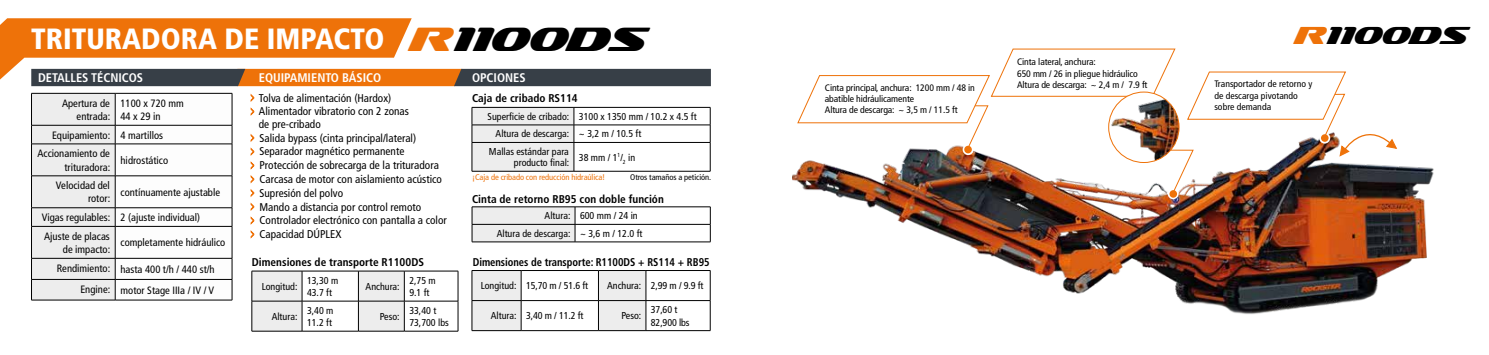
<style>
.page{position:relative;width:1489px;height:355px;background:#fff}
.page>*{position:absolute;margin:0;border:0;box-sizing:border-box;transform-origin:0 0}
.t1{font:900 condensed 29.25px "Frutiger LT Pro";color:#fff}
.t2{font:italic 25px "Sofachrome Rg";color:#000}
.t3{font:700 condensed 12.5px "Frutiger LT Pro";color:#fff}
.t4{font:condensed 11.25px/13.8px "Frutiger LT Pro";color:#000}
.t5{font:700 condensed 11.25px "Frutiger LT Pro";color:#000}
.t6{font:700 condensed 11.25px "Frutiger LT Pro";color:#000;scale:.94 1}
.t7{font:condensed 10.62px/13.2px "Frutiger LT Pro";color:#000;text-align:right}
.t8{font:condensed 10px/12.5px "Frutiger LT Pro";color:#000}
.t9{font:condensed 9.38px/11.2px "Frutiger LT Pro";letter-spacing:-.01em;color:#000}
.t10{font:condensed 8.25px "Frutiger LT Pro";letter-spacing:-.01em;color:#ee7209}
.t11{font:condensed 8.25px "Frutiger LT Pro";letter-spacing:-.01em;color:#000}
.s1{font-family:"Sofachrome Rg";font-weight:400;font-style:italic;font-stretch:normal;font-size:34.12px;color:#ee7209}
.s2{font-family:"Sofachrome Rg";font-weight:400;font-style:italic;font-stretch:normal;font-size:34.12px;color:#000}
.s3{color:#ee7209}
</style>
<div class="page">
<svg style="left:116px;top:94px;width:116px;height:205px"></svg>
<hr style="left:115px;top:93px;width:117px;height:1px;background:#000">
<hr style="left:232px;top:93px;width:1px;height:32px;background:#000">
<hr style="left:115px;top:125px;width:117px;height:1px;background:#000">
<svg style="left:232px;top:125px;width:1px;height:18px"></svg>
<hr style="left:115px;top:143px;width:117px;height:1px;background:#000">
<hr style="left:232px;top:144px;width:1px;height:31px;background:#000">
<hr style="left:115px;top:175px;width:117px;height:1px;background:#000">
<hr style="left:232px;top:176px;width:1px;height:31px;background:#000">
<hr style="left:115px;top:207px;width:117px;height:1px;background:#000">
<svg style="left:232px;top:208px;width:1px;height:18px"></svg>
<hr style="left:115px;top:226px;width:117px;height:1px;background:#000">
<hr style="left:232px;top:226px;width:1px;height:32px;background:#000">
<hr style="left:115px;top:258px;width:117px;height:1px;background:#000">
<hr style="left:115px;top:279px;width:117px;height:1px;background:#000">
<svg style="left:31px;top:93px;width:85px;height:206px;background:#dedede"></svg>
<svg style="left:232px;top:258px;width:1px;height:41px"></svg>
<hr style="left:31px;top:299px;width:84px;height:1px;background:#000">
<hr style="left:115px;top:299px;width:117px;height:1px;background:#000">
<hr style="left:252px;top:270px;width:50px;height:1px;background:#000">
<hr style="left:302px;top:270px;width:56px;height:1px;background:#000">
<hr style="left:358px;top:270px;width:46px;height:1px;background:#000">
<hr style="left:404px;top:270px;width:54px;height:1px;background:#000">
<svg style="left:251px;top:271px;width:208px;height:60px"></svg>
<hr style="left:252px;top:330px;width:50px;height:1px;background:#000">
<hr style="left:302px;top:330px;width:56px;height:1px;background:#000">
<hr style="left:358px;top:330px;width:46px;height:1px;background:#000">
<hr style="left:404px;top:330px;width:54px;height:1px;background:#000">
<svg style="left:250px;top:93px;width:4px;height:22px"></svg>
<svg style="left:250px;top:133px;width:4px;height:22px"></svg>
<svg style="left:250px;top:161px;width:4px;height:49px"></svg>
<svg style="left:250px;top:216px;width:4px;height:22px"></svg>
<svg style="left:472px;top:206px;width:239px;height:35px"></svg>
<hr style="left:472px;top:241px;width:103px;height:1px;background:#000">
<hr style="left:575px;top:241px;width:135px;height:1px;background:#000">
<svg style="left:471px;top:107px;width:240px;height:64px"></svg>
<hr style="left:472px;top:171px;width:102px;height:1px;background:#000">
<hr style="left:574px;top:171px;width:136px;height:1px;background:#000">
<svg style="left:0;top:18px;width:411px;height:61px;fill:#ee7209"></svg>
<svg style="left:31px;top:69px;width:680px;height:17px;background:#714f33"></svg>
<img style="left:792px;top:146px;width:642px;height:168px">
<svg style="left:1167px;top:188px;width:11px;height:11px"></svg>
<div style="left:1169px;top:190px;width:7px;height:7px;background:#ee7209;border-radius:50%"></div>
<img style="left:797px;top:48px;width:599px;height:146px">
<img style="left:1108px;top:92px;width:70px;height:70px;border-radius:35px">
<div style="left:1108px;top:92px;width:71px;height:70px;border:1px solid #ee7209;border-radius:50%"></div>
<svg style="left:472px;top:271px;width:238px;height:59px"></svg>
<hr style="left:472px;top:270px;width:49px;height:1px;background:#000">
<hr style="left:471px;top:270px;width:1px;height:30px;background:#000">
<hr style="left:521px;top:270px;width:77px;height:1px;background:#000">
<hr style="left:521px;top:270px;width:1px;height:30px;background:#000">
<hr style="left:598px;top:270px;width:48px;height:1px;background:#000">
<hr style="left:598px;top:270px;width:1px;height:30px;background:#000">
<hr style="left:646px;top:270px;width:64px;height:1px;background:#000">
<hr style="left:645px;top:270px;width:1px;height:30px;background:#000">
<hr style="left:710px;top:270px;width:1px;height:30px;background:#000">
<hr style="left:472px;top:300px;width:49px;height:1px;background:#000">
<hr style="left:471px;top:300px;width:1px;height:30px;background:#000">
<hr style="left:521px;top:300px;width:77px;height:1px;background:#000">
<hr style="left:521px;top:300px;width:1px;height:30px;background:#000">
<hr style="left:598px;top:300px;width:48px;height:1px;background:#000">
<hr style="left:598px;top:300px;width:1px;height:30px;background:#000">
<hr style="left:646px;top:300px;width:64px;height:1px;background:#000">
<hr style="left:645px;top:300px;width:1px;height:30px;background:#000">
<hr style="left:710px;top:300px;width:1px;height:30px;background:#000">
<hr style="left:472px;top:330px;width:49px;height:1px;background:#000">
<hr style="left:521px;top:330px;width:77px;height:1px;background:#000">
<hr style="left:598px;top:330px;width:48px;height:1px;background:#000">
<hr style="left:646px;top:330px;width:64px;height:1px;background:#000">
<h1 class="t1" style="left:31px;top:21px;width:612px">TRITURADORA DE IMPACTO <span class="s1">R</span><span class="s2">1100dS</span></h1>
<p class="t3" style="left:38px;top:70px;width:107px">DETALLES TÉCNICOS</p>
<p class="t3" style="left:259px;top:70px;width:124px">EQUIPAMIENTO BÁSICO</p>
<p class="t3" style="left:472px;top:70px;width:55px">OPCIONES</p>
<p class="t7" style="left:62px;top:96px;width:50px">Apertura de entrada:</p>
<p class="t7" style="left:120px;top:96px;width:65px;text-align:left">1100 x 720 mm<br>44 x 29 in</p>
<p class="t7" style="left:37px;top:125px;width:127px;line-height:18.6px;text-align:left;text-indent:15px">Equipamiento: 4 martillos<br>Accionamiento de</p>
<p class="t7" style="left:64px;top:160px;width:47px">trituradora:</p>
<p class="t7" style="left:120px;top:153px;width:49px">hidrostático</p>
<p class="t7" style="left:56px;top:179px;width:56px">Velocidad del rotor:</p>
<p class="t7" style="left:120px;top:185px;width:101px">contínuamente ajustable</p>
<p class="t7" style="left:42px;top:208px;width:160px;line-height:18.6px;text-align:left">Vigas regulables: 2 (ajuste individual)<br>Ajuste de placas</p>
<p class="t7" style="left:63px;top:242px;width:49px">de impacto:</p>
<p class="t7" style="left:120px;top:236px;width:106px">completamente hidráulico</p>
<p class="t7" style="left:57px;top:258px;width:159px;line-height:20.9px">Rendimiento: hasta 400 t/h / 440 st/h<br>Engine: motor Stage IIIa / IV / V</p>
<p class="t4" style="left:259px;top:91px;width:151px">Tolva de alimentación (Hardox)<br>Alimentador vibratorio con 2 zonas</p>
<p class="t4" style="left:259px;top:117px;width:189px">de pre-cribado<br>Salida bypass (cinta principal/lateral)<br>Separador magnético permanente Protección de sobrecarga de la trituradora Carcasa de motor con aislamiento acústico Supresión del polvo<br>Mando a distancia por control remoto Controlador electrónico con pantalla a color Capacidad DÚPLEX</p>
<p class="t5" style="left:252px;top:255px;width:174px">Dimensiones de transporte R1100DS</p>
<p class="t8" style="left:262px;top:280px;width:37px">Longitud:</p>
<p class="t8" style="left:307px;top:273px;width:33px">13,30 m<br>43.7 ft</p>
<p class="t8" style="left:365px;top:280px;width:36px">Anchura:</p>
<p class="t8" style="left:409px;top:273px;width:28px">2,75 m<br>9.1 ft</p>
<p class="t8" style="left:272px;top:310px;width:27px">Altura:</p>
<p class="t8" style="left:307px;top:303px;width:28px">3,40 m<br>11.2 ft</p>
<p class="t8" style="left:380px;top:310px;width:21px">Peso:</p>
<p class="t8" style="left:409px;top:303px;width:41px">33,40 t<br>73,700 lbs</p>
<p class="t5" style="left:472px;top:91px;width:107px">Caja de cribado RS114</p>
<p class="t8" style="left:487px;top:110px;width:210px">Superficie de cribado: 3100 x 1350 mm / 10.2 x 4.5 ft</p>
<p class="t8" style="left:495px;top:128px;width:147px">Altura de descarga: ~ 3,2 m / 10.5 ft</p>
<p class="t8" style="left:489px;top:145px;width:81px">Mallas estándar para</p>
<p class="t8" style="left:514px;top:156px;width:57px">producto final:</p>
<p class="t8" style="left:579px;top:151px;width:58px">38 mm / 1<sup>1</sup>/<sub>2</sub> in</p>
<p class="t10" style="left:472px;top:172px;width:134px">¡Caja de cribado con reducción hidraúlica!</p>
<p class="t11" style="left:630px;top:172px;width:82px">Otros tamaños a petición.</p>
<p class="t5" style="left:472px;top:192px;width:193px">Cinta de retorno RB95 con doble función</p>
<p class="t8" style="left:496px;top:207px;width:147px;line-height:17.5px;text-indent:48px">Altura: 600 mm / 24 in<br>Altura de descarga: ~ 3,6 m / 12.0 ft</p>
<p class="t6" style="left:472px;top:255px;width:253px">Dimensiones de transporte: R1100DS + RS114 + RB95</p>
<p class="t8" style="left:481px;top:279px;width:109px">Longitud: 15,70 m / 51.6 ft</p>
<p class="t8" style="left:607px;top:279px;width:98px">Anchura: 2,99 m / 9.9 ft</p>
<p class="t8" style="left:491px;top:309px;width:94px">Altura: 3,40 m / 11.2 ft</p>
<p class="t8" style="left:621px;top:309px;width:21px">Peso:</p>
<p class="t8" style="left:651px;top:303px;width:40px">37,60 t<br>82,900 lbs</p>
<p class="t9" style="left:824px;top:82px;width:151px">Cinta principal, anchura: 1200 mm / 48 in abatible hidráulicamente<br>Altura de descarga: ~ 3,5 m / 11.5 ft</p>
<p class="t9" style="left:1017px;top:56px;width:132px">Cinta lateral, anchura:<br>650 mm / 26 in pliegue hidráulico<br>Altura de descarga: ~ 2,4 m / 7.9 ft</p>
<h2 class="t2" style="left:1291px;top:19px;width:174px"><span class="s3">R</span>1100DS</h2>
<p class="t9" style="left:1214px;top:78px;width:99px">Transportador de retorno y de descarga pivotando sobre demanda</p>
</div>
